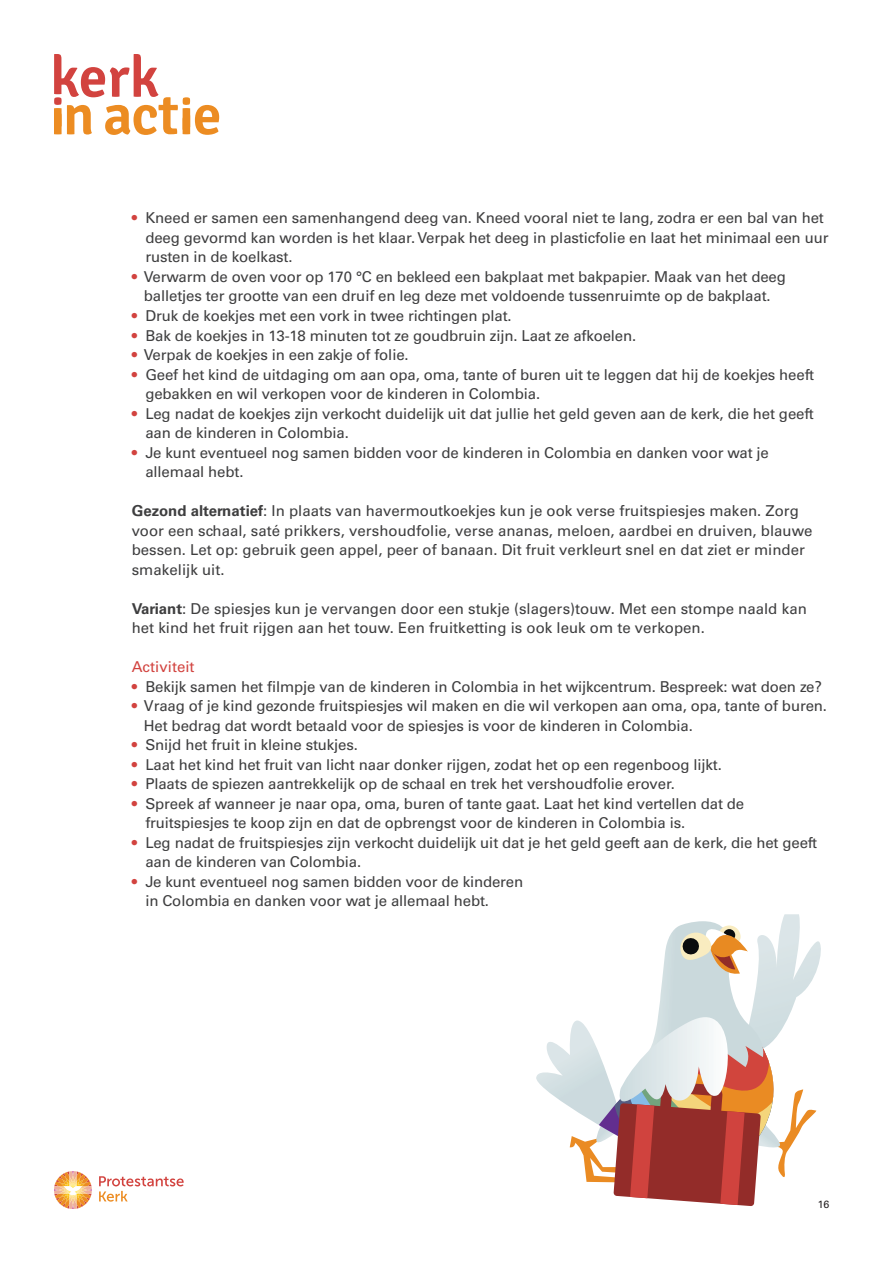
<style>
.page{position:relative;width:893px;height:1263px;background:#fff}
.page>*{position:absolute;margin:0;border:0;box-sizing:border-box;transform-origin:0 0}
.t1{font:15px/19.5px "Univers LT Std";letter-spacing:-.01em;color:#3e3e3f}
.t2{font:15px "Univers LT Std";color:#d2433f}
.t3{font:10.5px "Univers LT Std";color:#231f20}
.s1{color:#d2433f}
.s2{font-weight:700}
</style>
<div class="page">
<svg style="left:99px;top:1176px;width:85px;height:26px"></svg>
<svg style="left:54px;top:1171px;width:38px;height:38px"></svg>
<svg style="left:54px;top:54px;width:165px;height:81px"></svg>
<svg style="left:536px;top:914px;width:285px;height:292px"></svg>
<p class="t1" style="left:145px;top:208px;width:685px;text-indent:-14px"><span class="s1">•</span> Kneed er samen een samenhangend deeg van. Kneed vooral niet te lang, zodra er een bal van het deeg gevormd kan worden is het klaar. Verpak het deeg in plasticfolie en laat het minimaal een uur rusten in de koelkast.</p>
<p class="t1" style="left:132px;top:267px;width:656px;text-align:center"><span class="s1">•</span> Verwarm de oven voor op 170 °C en bekleed een bakplaat met bakpapier. Maak van het deeg balletjes ter grootte van een druif en leg deze met voldoende tussenruimte op de bakplaat.</p>
<p class="t1" style="left:132px;top:306px;width:381px"><span class="s1">•</span> Druk de koekjes met een vork in twee richtingen plat.</p>
<p class="t1" style="left:132px;top:325px;width:506px"><span class="s1">•</span> Bak de koekjes in 13-18 minuten tot ze goudbruin zijn. Laat ze afkoelen.</p>
<p class="t1" style="left:132px;top:345px;width:278px"><span class="s1">•</span> Verpak de koekjes in een zakje of folie.</p>
<p class="t1" style="left:145px;top:364px;width:670px;text-indent:-14px"><span class="s1">•</span> Geef het kind de uitdaging om aan opa, oma, tante of buren uit te leggen dat hij de koekjes heeft gebakken en wil verkopen voor de kinderen in Colombia.</p>
<p class="t1" style="left:145px;top:403px;width:670px;text-indent:-14px"><span class="s1">•</span> Leg nadat de koekjes zijn verkocht duidelijk uit dat jullie het geld geven aan de kerk, die het geeft aan de kinderen in Colombia.</p>
<p class="t1" style="left:145px;top:442px;width:625px;text-indent:-14px"><span class="s1">•</span> Je kunt eventueel nog samen bidden voor de kinderen in Colombia en danken voor wat je allemaal hebt.</p>
<p class="t1" style="left:132px;top:501px;width:682px"><span class="s2">Gezond alternatief</span>: In plaats van havermoutkoekjes kun je ook verse fruitspiesjes maken. Zorg voor een schaal, saté prikkers, vershoudfolie, verse ananas, meloen, aardbei en druiven, blauwe bessen. Let op: gebruik geen appel, peer of banaan. Dit fruit verkleurt snel en dat ziet er minder smakelijk uit.</p>
<p class="t1" style="left:132px;top:598px;width:677px"><span class="s2">Variant</span>: De spiesjes kun je vervangen door een stukje (slagers)touw. Met een stompe naald kan het kind het fruit rijgen aan het touw. Een fruitketting is ook leuk om te verkopen.</p>
<p class="t2" style="left:132px;top:658px;width:64px">Activiteit</p>
<p class="t1" style="left:132px;top:676px;width:692px"><span class="s1">•</span> Bekijk samen het filmpje van de kinderen in Colombia in het wijkcentrum. Bespreek: wat doen ze?</p>
<p class="t1" style="left:144px;top:696px;width:685px;text-indent:-12px"><span class="s1">•</span> Vraag of je kind gezonde fruitspiesjes wil maken en die wil verkopen aan oma, opa, tante of buren.<br>Het bedrag dat wordt betaald voor de spiesjes is voor de kinderen in Colombia.</p>
<p class="t1" style="left:132px;top:735px;width:228px"><span class="s1">•</span> Snijd het fruit in kleine stukjes.</p>
<p class="t1" style="left:132px;top:754px;width:592px"><span class="s1">•</span> Laat het kind het fruit van licht naar donker rijgen, zodat het op een regenboog lijkt.</p>
<p class="t1" style="left:132px;top:774px;width:545px"><span class="s1">•</span> Plaats de spiezen aantrekkelijk op de schaal en trek het vershoudfolie erover.</p>
<p class="t1" style="left:145px;top:793px;width:600px;text-indent:-14px"><span class="s1">•</span> Spreek af wanneer je naar opa, oma, buren of tante gaat. Laat het kind vertellen dat de fruitspiesjes te koop zijn en dat de opbrengst voor de kinderen in Colombia is.</p>
<p class="t1" style="left:145px;top:832px;width:673px;text-indent:-14px"><span class="s1">•</span> Leg nadat de fruitspiesjes zijn verkocht duidelijk uit dat je het geld geeft aan de kerk, die het geeft aan de kinderen van Colombia.</p>
<p class="t1" style="left:145px;top:871px;width:379px;text-indent:-14px"><span class="s1">•</span> Je kunt eventueel nog samen bidden voor de kinderen in Colombia en danken voor wat je allemaal hebt.</p>
<p class="t3" style="left:818px;top:1198px;width:13px">16</p>
</div>
